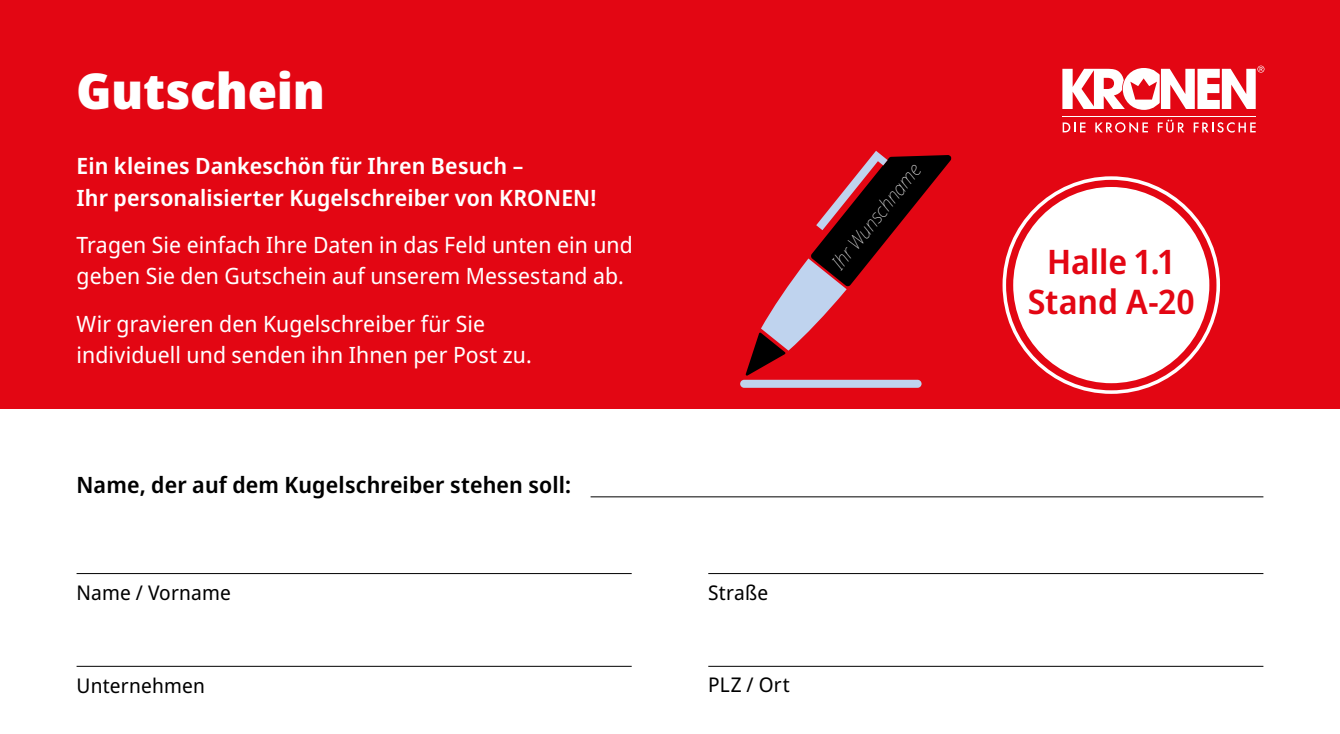
<style>
.page{position:relative;width:1340px;height:734px;background:#fff}
.page>*{position:absolute;margin:0;border:0;box-sizing:border-box;transform-origin:0 0}
.t1{font:900 49.5px "Noto Sans Display";color:#fff}
.t2{font:600 33.75px/39.6px "Noto Sans Display";letter-spacing:-.005em;color:#e30613;text-align:center}
.t3{font:22.5px/31.5px "Noto Sans Display";letter-spacing:.005em;color:#fff}
.t4{font:600 22.5px/31.5px "Noto Sans Display";letter-spacing:.005em;color:#fff}
.t5{font:600 22.5px "Noto Sans Display";letter-spacing:.01em;color:#000}
.t6{font:20.25px "Noto Sans Display";letter-spacing:.01em;color:#000}
.t7{font:italic 100 19.35px "Noto Sans Display";color:#fff}
</style>
<div class="page">
<div style="left:0;top:0;width:1339px;height:408px;background:#e30613"></div>
<svg style="left:1062px;top:122px;width:23px;height:10px"></svg>
<svg style="left:1095px;top:122px;width:52px;height:11px"></svg>
<svg style="left:1157px;top:120px;width:27px;height:13px"></svg>
<svg style="left:1193px;top:122px;width:62px;height:11px"></svg>
<svg style="left:1062px;top:66px;width:202px;height:44px"></svg>
<hr style="left:1062px;top:116px;width:193px;height:1px;background:#fff">
<hr style="left:590px;top:496px;width:673px;height:1px;background:#000">
<hr style="left:77px;top:573px;width:554px;height:1px;background:#000">
<hr style="left:708px;top:573px;width:555px;height:1px;background:#000">
<hr style="left:77px;top:665px;width:554px;height:1px;background:#000">
<hr style="left:708px;top:665px;width:555px;height:1px;background:#000">
<div style="left:1000px;top:174px;width:221px;height:221px;background:#fff;border-radius:50%"></div>
<div style="left:988px;top:162px;width:246px;height:246px;border:7px solid #e30613;border-radius:50%"></div>
<div style="left:1006px;top:180px;width:210px;height:210px;border:7px solid #e30613;border-radius:50%"></div>
<svg style="left:745px;top:151px;width:206px;height:224px"></svg>
<div style="left:740px;top:380px;width:181px;height:8px;background:#bfd3ee;border-radius:4px"></div>
<h1 class="t1" style="left:77px;top:53px;width:249px">Gutschein</h1>
<p class="t4" style="left:77px;top:151px;width:521px">Ein kleines Dankeschön für Ihren Besuch –<br>Ihr personalisierter Kugelschreiber von KRONEN!</p>
<p class="t3" style="left:77px;top:229px;width:558px">Tragen Sie einfach Ihre Daten in das Feld unten ein und geben Sie den Gutschein auf unserem Messestand ab.</p>
<p class="t3" style="left:77px;top:308px;width:457px">Wir gravieren den Kugelschreiber für Sie individuell und senden ihn Ihnen per Post zu.</p>
<p class="t5" style="left:77px;top:469px;width:496px">Name, der auf dem Kugelschreiber stehen soll:</p>
<p class="t6" style="left:77px;top:578px;width:156px">Name / Vorname</p>
<p class="t6" style="left:77px;top:671px;width:130px">Unternehmen</p>
<p class="t7" style="left:824px;top:258px;width:130px;rotate:-51deg">Ihr Wunschname</p>
<p class="t6" style="left:708px;top:578px;width:61px">Straße</p>
<p class="t6" style="left:708px;top:670px;width:83px">PLZ / Ort</p>
<h2 class="t2" style="left:1027px;top:242px;width:168px">Halle 1.1<br>Stand A-20</h2>
</div>
